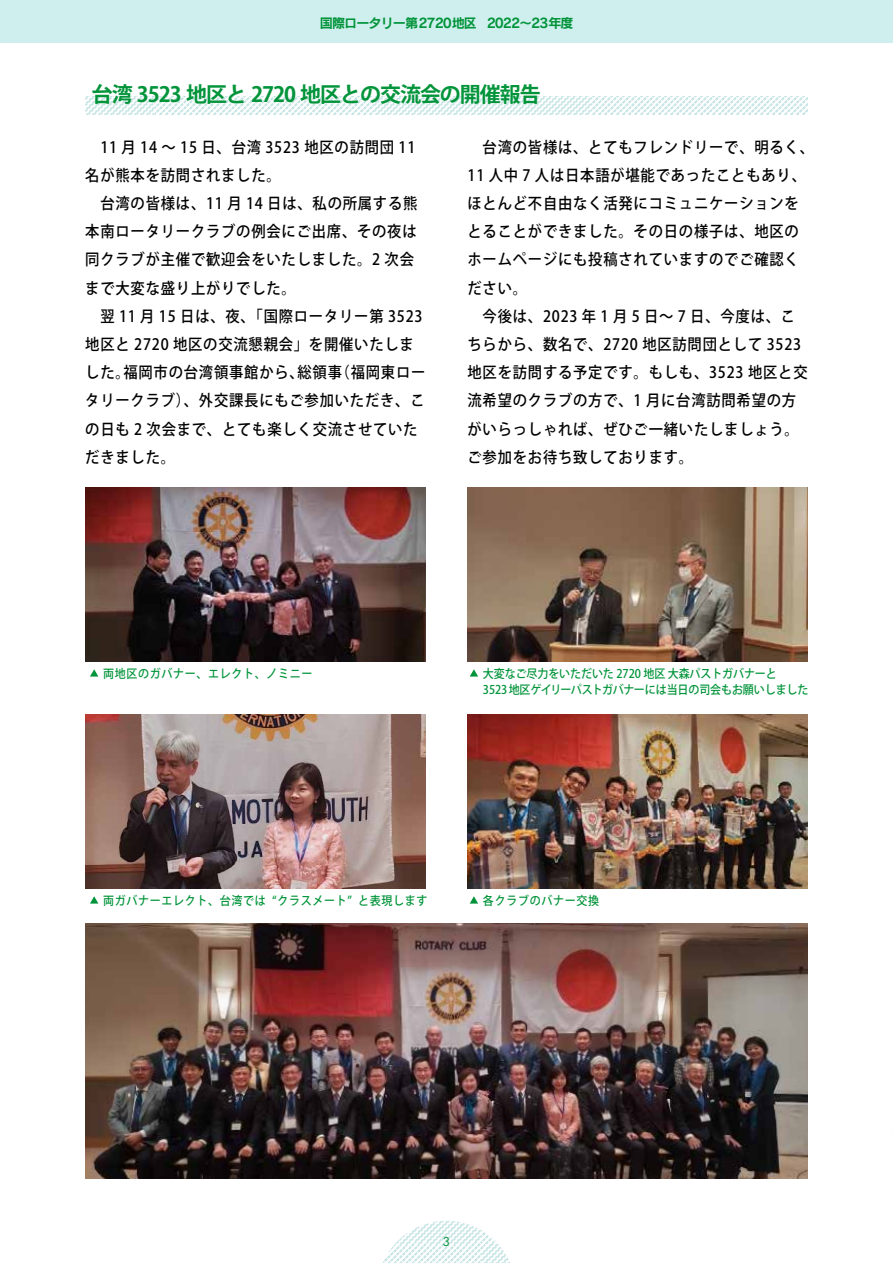
<style>
.page{position:relative;width:893px;height:1263px;background:#fff}
.page>*{position:absolute;margin:0;border:0;box-sizing:border-box;transform-origin:0 0}
.t1{font:700 21px "Koz Go Pr 6 N";letter-spacing:-.05em;color:#02943a}
.t2{font:500 15.6px/28.2px "Koz Go Pr 6 N";letter-spacing:.055em;color:#000;scale:.92 1}
.t3{font:13.2px "Rodin Pro B";letter-spacing:-.075em;color:#02943a}
.t4{font:500 12px/16.5px "Koz Go Pr 6 N";letter-spacing:-.01em;color:#02943a;scale:.92 1}
.t5{font:500 12px "Koz Go Pr 6 N";letter-spacing:.06em;color:#02943a;scale:.92 1}
.t6{font:12px "Futura Std";color:#02943a}
</style>
<div class="page">
<div style="left:0;top:0;width:893px;height:43px;background:#cfefef"></div>
<hr style="left:892px;top:0;width:1px;height:43px;background:#87d8d9">
<svg style="left:383px;top:1221px;width:127px;height:42px"></svg>
<svg style="left:85px;top:97px;width:723px;height:18px"></svg>
<img style="left:85px;top:487px;width:340px;height:174px">
<svg style="left:90px;top:669px;width:8px;height:7px"></svg>
<img style="left:467px;top:487px;width:341px;height:174px">
<svg style="left:470px;top:669px;width:8px;height:7px"></svg>
<img style="left:85px;top:714px;width:340px;height:174px">
<img style="left:85px;top:924px;width:723px;height:255px">
<svg style="left:90px;top:896px;width:8px;height:7px"></svg>
<img style="left:467px;top:714px;width:341px;height:174px">
<svg style="left:470px;top:896px;width:8px;height:7px"></svg>
<p class="t3" style="left:320px;top:14px;width:255px">国際ロータリー第2720地区 2022～23年度</p>
<h1 class="t1" style="left:92px;top:83px;width:450px">台湾 3523 地区と 2720 地区との交流会の開催報告</h1>
<p class="t2" style="left:85px;top:133px;width:371px">　11 月 14 ～ 15 日、台湾 3523 地区の訪問団 11名が熊本を訪問されました。　<br>　台湾の皆様は、11 月 14 日は、私の所属する熊本南ロータリークラブの例会にご出席、その夜は同クラブが主催で歓迎会をいたしました。2 次会まで大変な盛り上がりでした。<br>　翌 11 月 15 日は、夜、「国際ロータリー第 3523地区と 2720 地区の交流懇親会」を開催いたしました。福岡市の台湾領事館から、総領事（福岡東ロータリークラブ）、外交課長にもご参加いただき、この日も 2 次会まで、とても楽しく交流させていただきました。</p>
<p class="t2" style="left:467px;top:133px;width:378px">　台湾の皆様は、とてもフレンドリーで、明るく、<br>11 人中 7 人は日本語が堪能であったこともあり、ほとんど不自由なく活発にコミュニケーションをとることができました。その日の様子は、地区のホームページにも投稿されていますのでご確認ください。<br>　今後は、2023 年 1 月 5 日～ 7 日、今度は、こ<br>ちらから、数名で、2720 地区訪問団として 3523地区を訪問する予定です。もしも、3523 地区と交流希望のクラブの方で、1 月に台湾訪問希望の方がいらっしゃれば、ぜひご一緒いたしましょう。ご参加をお待ち致しております。</p>
<p class="t5" style="left:103px;top:667px;width:229px">両地区のガバナー、エレクト、ノミニー</p>
<p class="t4" style="left:483px;top:665px;width:355px">大変なご尽力をいただいた 2720 地区 大森パストガバナーと<br>3523地区ゲイリーパストガバナーには当日の司会もお願いしました</p>
<p class="t5" style="left:103px;top:894px;width:354px">両ガバナーエレクト、台湾では “クラスメート” と表現します</p>
<p class="t5" style="left:483px;top:894px;width:128px">各クラブのバナー交換</p>
<p class="t6" style="left:443px;top:1234px;width:9px">3</p>
</div>
